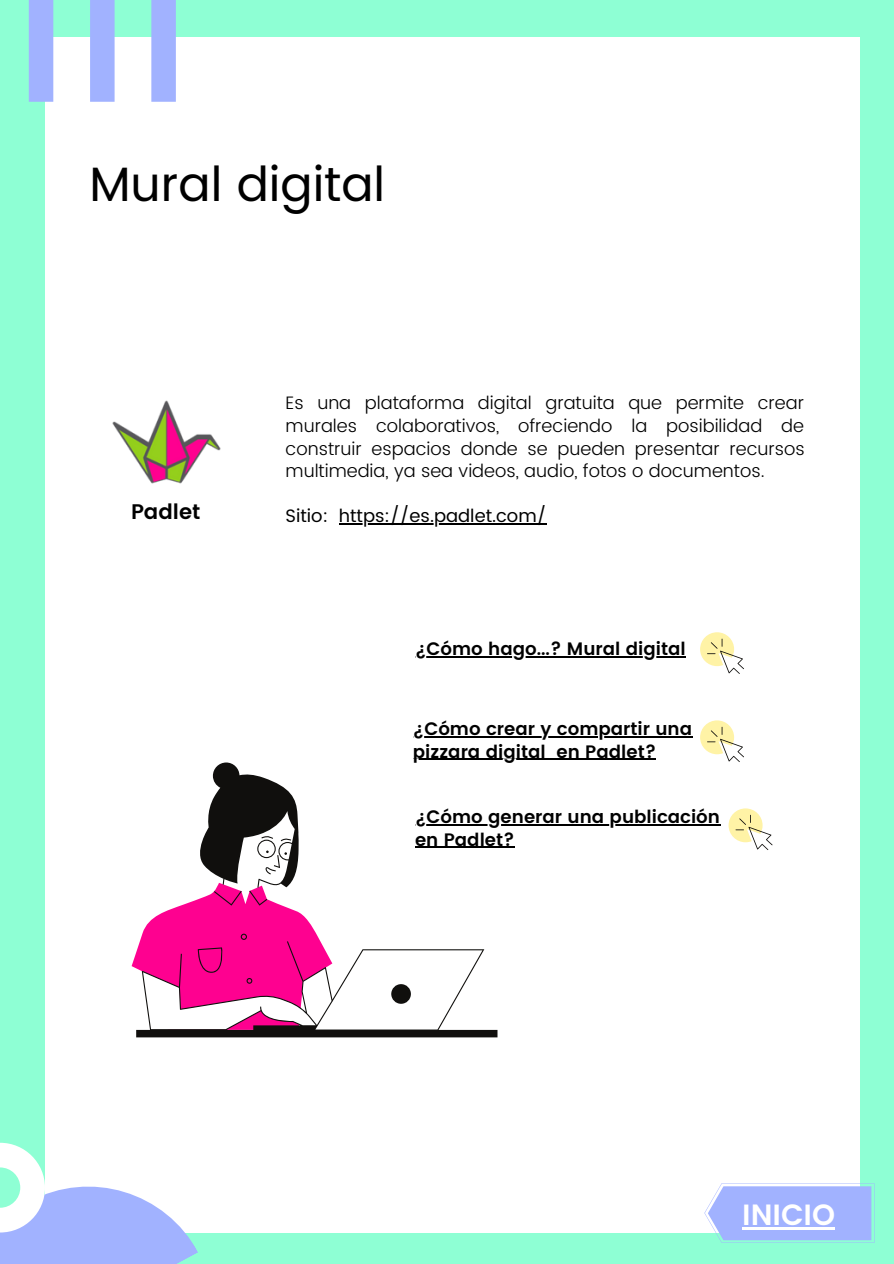
<style>
.page{position:relative;width:894px;height:1264px;background:#fff}
.page>*{position:absolute;margin:0;border:0;box-sizing:border-box;transform-origin:0 0}
.t1{font:48px "Poppins";color:#000}
.t2{font:600 29.25px "Poppins";color:#fff}
.t3{font:600 21.15px "Poppins";color:#000}
.t4{font:300 18px/22.5px "Poppins";color:#000;text-align:justify}
.t5{font:600 18px/22.5px "Poppins";color:#000}
.t6{font:18px "Poppins";color:#000}
</style>
<div class="page">
<div style="left:0;top:0;width:893px;height:1263px;background:#8effd4"></div>
<div style="left:45px;top:37px;width:814px;height:1195px;background:#fff"></div>
<svg style="left:29px;top:0;width:147px;height:102px"></svg>
<svg style="left:0;top:1142px;width:198px;height:121px"></svg>
<img style="left:112px;top:400px;width:109px;height:84px">
<hr style="left:415px;top:656px;width:270px;height:1px;background:#000">
<svg style="left:700px;top:632px;width:43px;height:42px"></svg>
<svg style="left:700px;top:720px;width:43px;height:42px"></svg>
<svg style="left:136px;top:762px;width:361px;height:275px"></svg>
<hr style="left:415px;top:824px;width:304px;height:1px;background:#000">
<hr style="left:415px;top:847px;width:99px;height:1px;background:#000">
<svg style="left:728px;top:808px;width:44px;height:42px"></svg>
<hr style="left:339px;top:523px;width:207px;height:1px;background:#000">
<hr style="left:413px;top:736px;width:279px;height:1px;background:#000">
<hr style="left:413px;top:759px;width:132px;height:1px;background:#000">
<hr style="left:556px;top:759px;width:100px;height:1px;background:#000">
<svg style="left:704px;top:1183px;width:170px;height:59px;background:#a9befc"></svg>
<hr style="left:742px;top:1227px;width:92px;height:2px;background:#fff">
<p class="t1" style="left:89px;top:156px;width:297px">Mural digital</p>
<p class="t3" style="left:131px;top:499px;width:71px">Padlet</p>
<p class="t4" style="left:285px;top:392px;width:520px">Es una plataforma digital gratuita que permite crear murales colaborativos, ofreciendo la posibilidad de construir espacios donde se pueden presentar recursos multimedia, ya sea videos, audio, fotos o documentos.</p>
<p class="t6" style="left:285px;top:505px;width:262px">Sitio: https://es.padlet.com/</p>
<p class="t5" style="left:415px;top:637px;width:272px">¿Cómo hago...? Mural digital</p>
<p class="t5" style="left:413px;top:717px;width:281px">¿Cómo crear y compartir una pizzara digital en Padlet?</p>
<p class="t5" style="left:415px;top:805px;width:306px">¿Cómo generar una publicación en Padlet?</p>
<p class="t2" style="left:742px;top:1197px;width:94px">INICIO</p>
</div>
